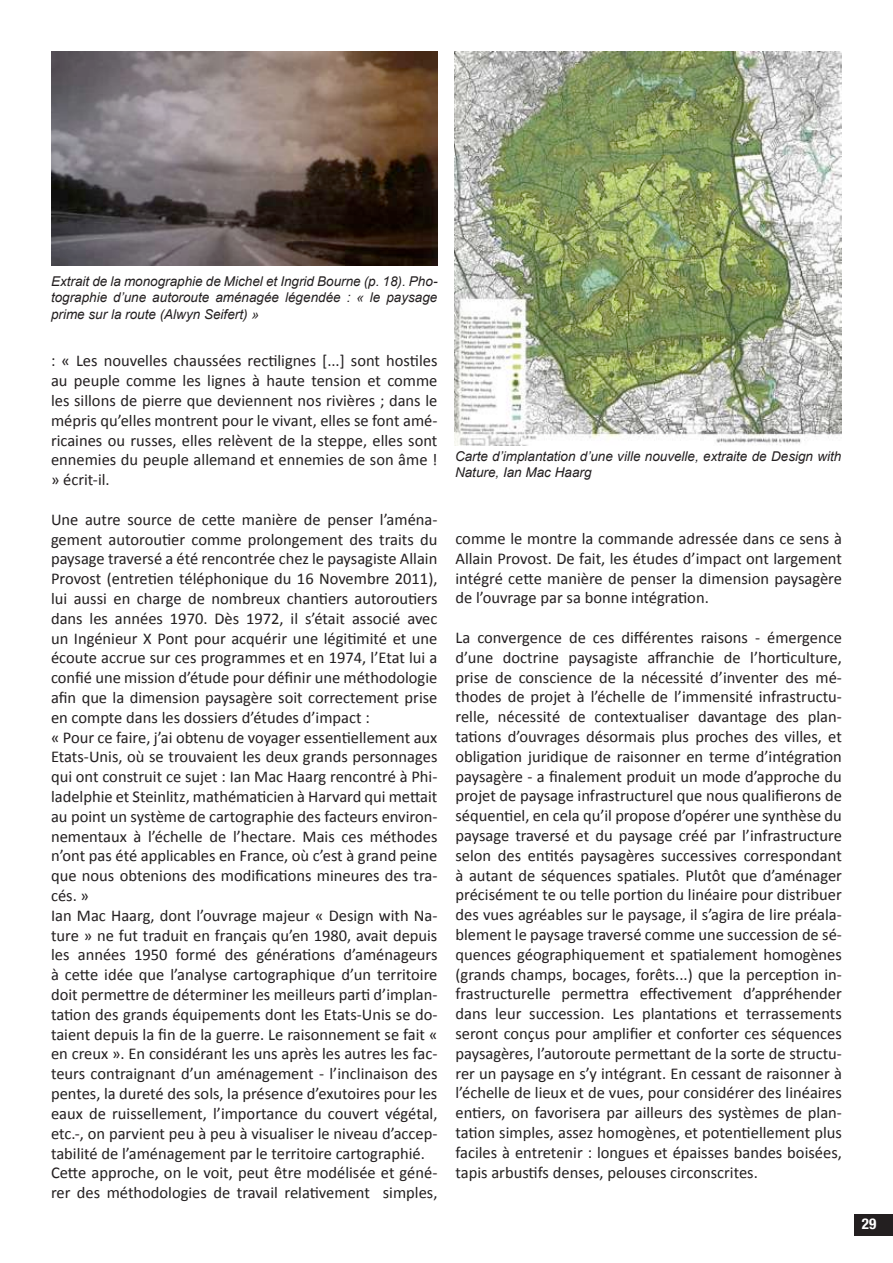
<style>
.page{position:relative;width:893px;height:1263px;background:#fff}
.page>*{position:absolute;margin:0;border:0;box-sizing:border-box;transform-origin:0 0}
.t1{font:16.5px/19.8px "Calibri";color:#231f20;text-align:justify}
.t2{font:700 condensed 15px "Helvetica Neue";color:#fff}
.t3{font:italic 13.5px/16.2px "Arial";color:#231f20;text-align:justify}
</style>
<div class="page">
<img style="left:51px;top:51px;width:386px;height:214px">
<img style="left:455px;top:51px;width:387px;height:394px">
<div style="left:855px;top:1214px;width:38px;height:22px;background:#231f20"></div>
<p class="t3" style="left:51px;top:274px;width:388px">Extrait de la monographie de Michel et Ingrid Bourne (p. 18). Pho&shy;tographie d’une autoroute aménagée légendée : « le paysage prime sur la route (Alwyn Seifert) »</p>
<p class="t1" style="left:51px;top:351px;width:388px">: « Les nouvelles chaussées rectilignes [...] sont hostiles au peuple comme les lignes à haute tension et comme les sillons de pierre que deviennent nos rivières ; dans le mépris qu’elles montrent pour le vivant, elles se font amé&shy;ricaines ou russes, elles relèvent de la steppe, elles sont ennemies du peuple allemand et ennemies de son âme ! » écrit-il.</p>
<p class="t1" style="left:51px;top:509px;width:388px;text-align:left">Une autre source de cette manière de penser l’aména&shy;gement autoroutier comme prolongement des traits du paysage traversé a été rencontrée chez le paysagiste Allain Provost (entretien téléphonique du 16 Novembre 2011), lui aussi en charge de nombreux chantiers autoroutiers dans les années 1970. Dès 1972, il s’était associé avec un Ingénieur X Pont pour acquérir une légitimité et une écoute accrue sur ces programmes et en 1974, l’Etat lui a confié une mission d’étude pour définir une méthodologie afin que la dimension paysagère soit correctement prise en compte dans les dossiers d’études d’impact :<br>« Pour ce faire, j’ai obtenu de voyager essentiellement aux Etats-Unis, où se trouvaient les deux grands personnages qui ont construit ce sujet : Ian Mac Haarg rencontré à Phi&shy;ladelphie et Steinlitz, mathématicien à Harvard qui mettait au point un système de cartographie des facteurs environ&shy;nementaux à l’échelle de l’hectare. Mais ces méthodes n’ont pas été applicables en France, où c’est à grand peine que nous obtenions des modifications mineures des tra&shy;cés. »<br>Ian Mac Haarg, dont l’ouvrage majeur « Design with Na&shy;ture » ne fut traduit en français qu’en 1980, avait depuis les années 1950 formé des générations d’aménageurs à cette idée que l’analyse cartographique d’un territoire doit permettre de déterminer les meilleurs parti d’implan&shy;tation des grands équipements dont les Etats-Unis se do&shy;taient depuis la fin de la guerre. Le raisonnement se fait « en creux ». En considérant les uns après les autres les fac&shy;teurs contraignant d’un aménagement - l’inclinaison des pentes, la dureté des sols, la présence d’exutoires pour les eaux de ruissellement, l’importance du couvert végétal, etc.-, on parvient peu à peu à visualiser le niveau d’accep&shy;tabilité de l’aménagement par le territoire cartographié.<br>Cette approche, on le voit, peut être modélisée et géné&shy;rer des méthodologies de travail relativement simples,</p>
<p class="t3" style="left:455px;top:448px;width:388px">Carte d’implantation d’une ville nouvelle, extraite de Design with<br>Nature, Ian Mac Haarg</p>
<p class="t1" style="left:455px;top:529px;width:388px">comme le montre la commande adressée dans ce sens à Allain Provost. De fait, les études d’impact ont largement intégré cette manière de penser la dimension paysagère de l’ouvrage par sa bonne intégration.</p>
<p class="t1" style="left:455px;top:628px;width:388px">La convergence de ces différentes raisons - émergence d’une doctrine paysagiste affranchie de l’horticulture, prise de conscience de la nécessité d’inventer des mé&shy;thodes de projet à l’échelle de l’immensité infrastructu&shy;relle, nécessité de contextualiser davantage des plan&shy;tations d’ouvrages désormais plus proches des villes, et obligation juridique de raisonner en terme d’intégration paysagère - a finalement produit un mode d’approche du projet de paysage infrastructurel que nous qualifierons de séquentiel, en cela qu’il propose d’opérer une synthèse du paysage traversé et du paysage créé par l’infrastructure selon des entités paysagères successives correspondant à autant de séquences spatiales. Plutôt que d’aménager précisément te ou telle portion du linéaire pour distribuer des vues agréables sur le paysage, il s’agira de lire préala&shy;blement le paysage traversé comme une succession de sé&shy;quences géographiquement et spatialement homogènes (grands champs, bocages, forêts...) que la perception in&shy;frastructurelle permettra effectivement d’appréhender dans leur succession. Les plantations et terrassements seront conçus pour amplifier et conforter ces séquences paysagères, l’autoroute permettant de la sorte de structu&shy;rer un paysage en s’y intégrant. En cessant de raisonner à l’échelle de lieux et de vues, pour considérer des linéaires entiers, on favorisera par ailleurs des systèmes de plan&shy;tation simples, assez homogènes, et potentiellement plus faciles à entretenir : longues et épaisses bandes boisées, tapis arbustifs denses, pelouses circonscrites.</p>
<p class="t2" style="left:862px;top:1214px;width:16px">29</p>
</div>
